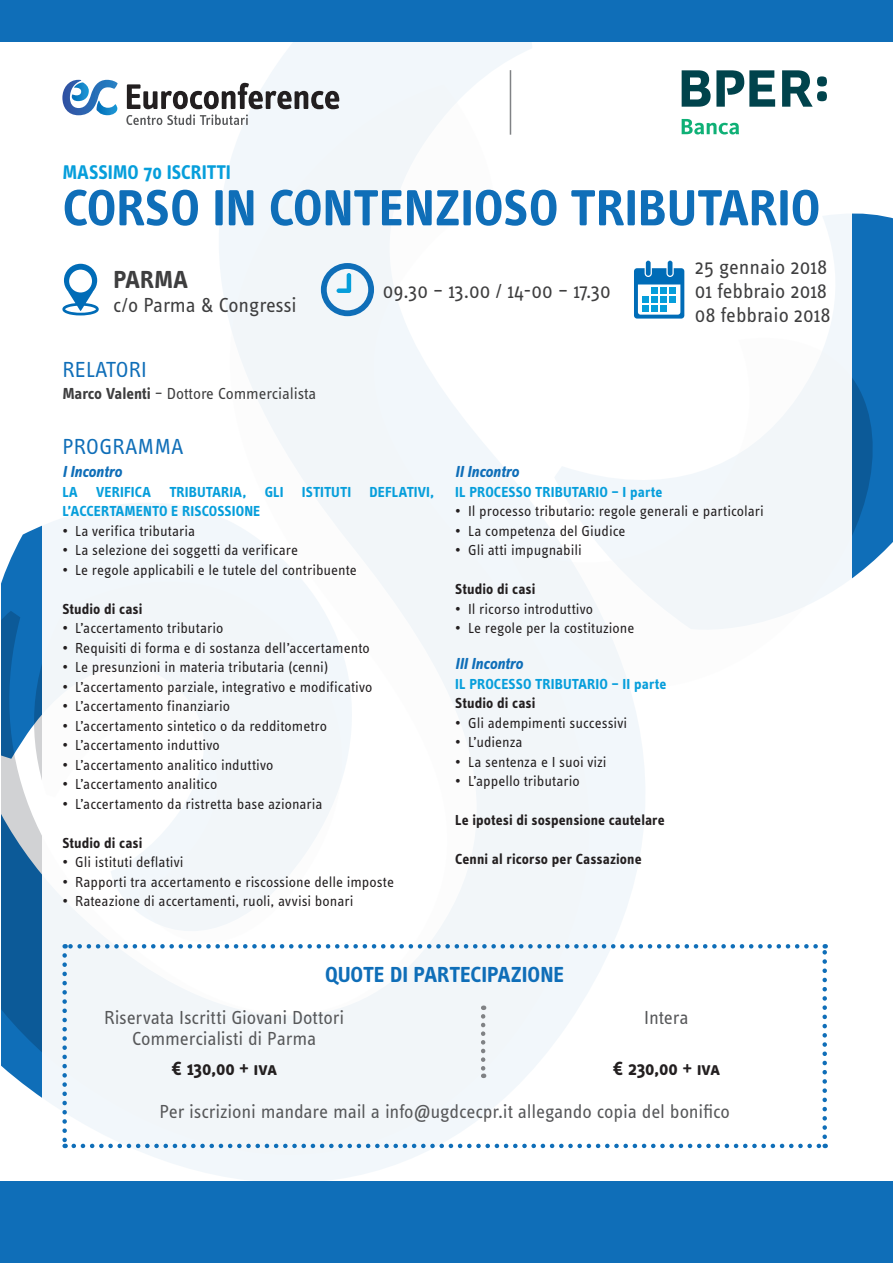
<style>
.page{position:relative;width:893px;height:1263px;background:#fff}
.page>*{position:absolute;margin:0;border:0;box-sizing:border-box;transform-origin:0 0}
.t1{font:700 52.5px "Info Text OT";color:#0f6eb8}
.t2{font:700 25.5px "Info Text OT";letter-spacing:.005em;color:#3e3e3f}
.t3{font:700 22.5px "Info Text OT";color:#0f6eb8}
.t4{font:22.5px "Info Text OT";letter-spacing:.01em;color:#0f6eb8}
.t5{font:21px/24px "Info Text OT";color:#3e3e3f}
.t6{font:700 20.4px "Info Text OT";letter-spacing:-.005em;color:#069edb}
.t7{font:19.5px/21px "Info Text OT";letter-spacing:-.01em;color:#57585a;text-align:center}
.t8{font:700 19.5px "Info Text OT";letter-spacing:-.01em;color:#231f20}
.t9{font:16.5px "Info Text OT";color:#3e3e3f}
.t10{font:italic 700 16.5px "Info Text OT";color:#0f6eb8}
.t11{font:15px "Info Text OT";color:#231f20}
.t12{font:700 15px/19.5px "Info Text OT";letter-spacing:.01em;color:#069edb}
.t13{font:700 15px "Info Text OT";letter-spacing:.005em;color:#231f20}
.s1{font-weight:700}
</style>
<div class="page">
<div style="left:851px;top:213px;width:42px;height:335px;background:#0f6eb8"></div>
<svg style="left:1px;top:525px;width:41px;height:657px"></svg>
<svg style="left:851px;top:334px;width:36px;height:245px;background:#2879b8"></svg>
<div style="left:0;top:0;width:893px;height:42px;background:#0f6eb8"></div>
<div style="left:0;top:1182px;width:893px;height:81px;background:#0f6eb8"></div>
<hr style="left:510px;top:70px;width:1px;height:65px;background:#808285">
<svg style="left:126px;top:83px;width:213px;height:42px"></svg>
<svg style="left:62px;top:80px;width:56px;height:35px"></svg>
<svg style="left:682px;top:119px;width:57px;height:15px"></svg>
<svg style="left:682px;top:70px;width:145px;height:37px"></svg>
<svg style="left:62px;top:955px;width:5px;height:193px"></svg>
<svg style="left:74px;top:1144px;width:752px;height:4px"></svg>
<svg style="left:822px;top:944px;width:5px;height:193px"></svg>
<svg style="left:65px;top:944px;width:751px;height:4px"></svg>
<svg style="left:481px;top:1016px;width:4px;height:62px"></svg>
<svg style="left:62px;top:264px;width:37px;height:51px"></svg>
<hr style="left:668px;top:261px;width:4px;height:15px;background:#006cb7;border-radius:2px">
<div style="left:646px;top:261px;width:5px;height:15px;background:#006cb7;border-radius:2px"></div>
<svg style="left:634px;top:268px;width:50px;height:51px"></svg>
<div style="left:660px;top:288px;width:7px;height:6px;background:#069edb"></div>
<div style="left:669px;top:288px;width:7px;height:6px;background:#069edb"></div>
<div style="left:643px;top:296px;width:6px;height:7px;background:#069edb"></div>
<div style="left:652px;top:296px;width:6px;height:7px;background:#069edb"></div>
<div style="left:660px;top:296px;width:7px;height:7px;background:#069edb"></div>
<div style="left:669px;top:296px;width:7px;height:7px;background:#069edb"></div>
<div style="left:643px;top:305px;width:6px;height:7px;background:#069edb"></div>
<div style="left:652px;top:305px;width:6px;height:7px;background:#069edb"></div>
<div style="left:660px;top:305px;width:7px;height:7px;background:#069edb"></div>
<svg style="left:321px;top:263px;width:53px;height:53px"></svg>
<h3 class="t6" style="left:62px;top:160px;width:170px">MASSIMO 70 ISCRITTI</h3>
<h1 class="t1" style="left:63px;top:176px;width:759px">CORSO IN CONTENZIOSO TRIBUTARIO</h1>
<h2 class="t2" style="left:113px;top:264px;width:76px">PARMA</h2>
<h3 class="t5" style="left:113px;top:292px;width:185px">c/o Parma &amp; Congressi</h3>
<h3 class="t4" style="left:63px;top:356px;width:86px">RELATORI</h3>
<p class="t9" style="left:62px;top:384px;width:256px"><span class="s1">Marco Valenti</span> – Dottore Commercialista</p>
<h3 class="t5" style="left:383px;top:278px;width:229px">09.30 – 13.00 / 14-00 – 17.30</h3>
<h3 class="t5" style="left:695px;top:254px;width:137px">25 gennaio 2018<br>01 febbraio 2018<br>08 febbraio 2018</h3>
<h3 class="t4" style="left:63px;top:433px;width:123px">PROGRAMMA</h3>
<p class="t10" style="left:62px;top:462px;width:61px">I Incontro</p>
<p class="t12" style="left:62px;top:482px;width:373px">LA VERIFICA TRIBUTARIA, GLI ISTITUTI DEFLATIVI,<br>L’ACCERTAMENTO E RISCOSSIONE</p>
<p class="t11" style="left:62px;top:522px;width:134px">• La verifica tributaria</p>
<p class="t11" style="left:62px;top:541px;width:237px">• La selezione dei soggetti da verificare</p>
<p class="t11" style="left:62px;top:561px;width:296px">• Le regole applicabili e le tutele del contribuente</p>
<p class="t13" style="left:62px;top:599px;width:82px">Studio di casi</p>
<p class="t11" style="left:62px;top:619px;width:162px">• L’accertamento tributario</p>
<p class="t11" style="left:62px;top:639px;width:309px">• Requisiti di forma e di sostanza dell’accertamento</p>
<p class="t11" style="left:62px;top:658px;width:268px">• Le presunzioni in materia tributaria (cenni)</p>
<p class="t11" style="left:62px;top:678px;width:312px">• L’accertamento parziale, integrativo e modificativo</p>
<p class="t11" style="left:62px;top:697px;width:169px">• L’accertamento finanziario</p>
<p class="t11" style="left:62px;top:717px;width:266px">• L’accertamento sintetico o da redditometro</p>
<p class="t11" style="left:62px;top:736px;width:159px">• L’accertamento induttivo</p>
<p class="t11" style="left:62px;top:756px;width:213px">• L’accertamento analitico induttivo</p>
<p class="t11" style="left:62px;top:775px;width:156px">• L’accertamento analitico</p>
<p class="t11" style="left:62px;top:795px;width:262px">• L’accertamento da ristretta base azionaria</p>
<p class="t13" style="left:62px;top:833px;width:82px">Studio di casi</p>
<p class="t11" style="left:62px;top:853px;width:123px">• Gli istituti deflativi</p>
<p class="t11" style="left:62px;top:873px;width:333px">• Rapporti tra accertamento e riscossione delle imposte</p>
<p class="t11" style="left:62px;top:892px;width:293px">• Rateazione di accertamenti, ruoli, avvisi bonari</p>
<p class="t10" style="left:455px;top:462px;width:65px">II Incontro</p>
<p class="t12" style="left:455px;top:482px;width:209px">IL PROCESSO TRIBUTARIO – I parte</p>
<p class="t11" style="left:455px;top:502px;width:310px">• Il processo tributario: regole generali e particolari</p>
<p class="t11" style="left:455px;top:522px;width:172px">• La competenza del Giudice</p>
<p class="t11" style="left:455px;top:541px;width:128px">• Gli atti impugnabili</p>
<p class="t13" style="left:455px;top:580px;width:82px">Studio di casi</p>
<p class="t11" style="left:455px;top:600px;width:139px">• Il ricorso introduttivo</p>
<p class="t11" style="left:455px;top:619px;width:180px">• Le regole per la costituzione</p>
<p class="t10" style="left:455px;top:654px;width:69px">III Incontro</p>
<p class="t12" style="left:455px;top:674px;width:212px">IL PROCESSO TRIBUTARIO – II parte</p>
<p class="t13" style="left:455px;top:694px;width:82px">Studio di casi</p>
<p class="t11" style="left:455px;top:714px;width:173px">• Gli adempimenti successivi</p>
<p class="t11" style="left:455px;top:733px;width:69px">• L’udienza</p>
<p class="t11" style="left:455px;top:753px;width:153px">• La sentenza e I suoi vizi</p>
<p class="t11" style="left:455px;top:772px;width:126px">• L’appello tributario</p>
<p class="t13" style="left:455px;top:811px;width:211px">Le ipotesi di sospensione cautelare</p>
<p class="t13" style="left:455px;top:850px;width:188px">Cenni al ricorso per Cassazione</p>
<h3 class="t3" style="left:325px;top:960px;width:241px">QUOTE DI PARTECIPAZIONE</h3>
<h3 class="t7" style="left:104px;top:1007px;width:242px">Riservata Iscritti Giovani Dottori<br>Commercialisti di Parma</h3>
<h3 class="t8" style="left:171px;top:1056px;width:107px">€ 130,00 + iva</h3>
<h3 class="t8" style="left:613px;top:1056px;width:109px">€ 230,00 + iva</h3>
<h3 class="t7" style="left:644px;top:1007px;width:46px">Intera</h3>
<h3 class="t7" style="left:159px;top:1100px;width:572px">Per iscrizioni mandare mail a info@ugdcecpr.it allegando copia del bonifico</h3>
</div>
